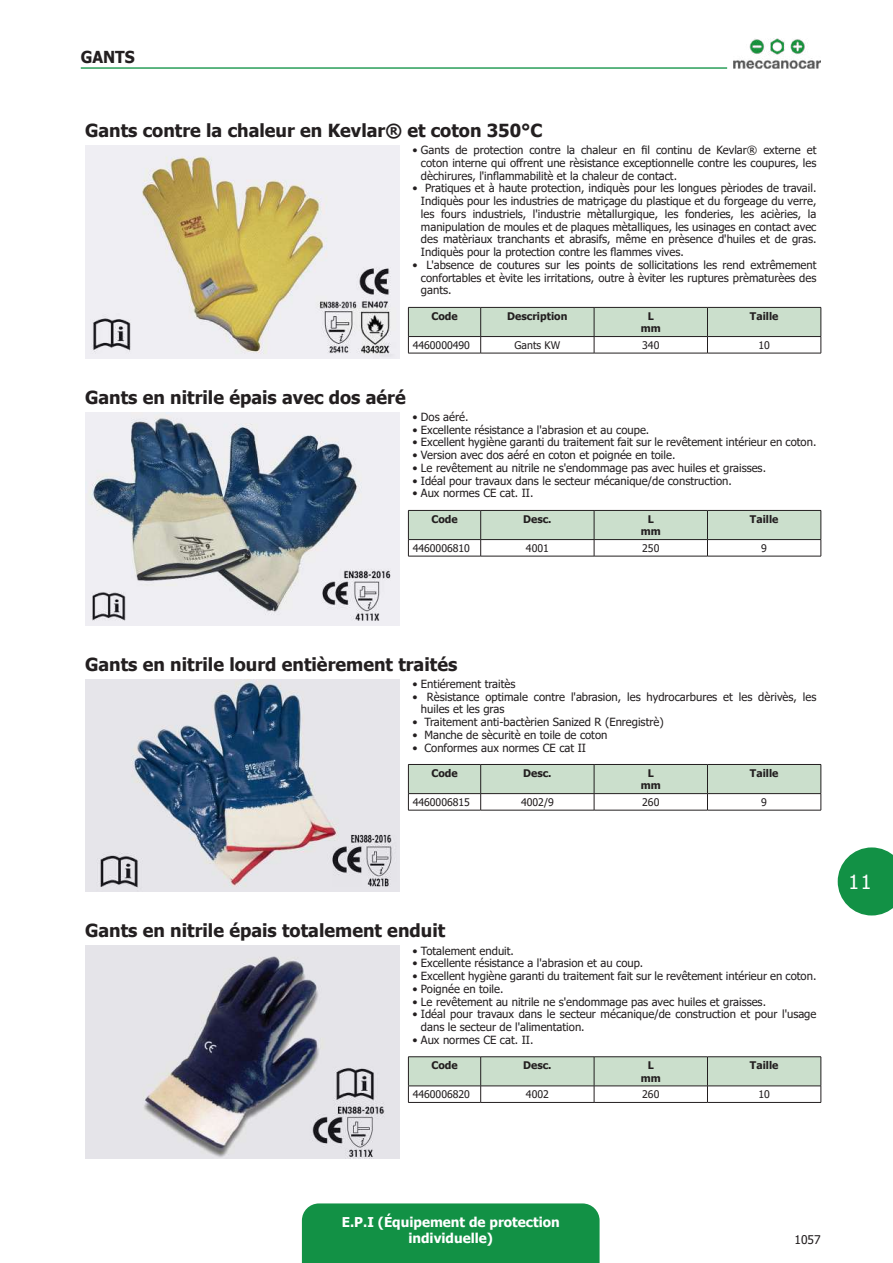
<style>
.page{position:relative;width:893px;height:1263px;background:#fff}
.page>*{position:absolute;margin:0;border:0;box-sizing:border-box;transform-origin:0 0}
.t1{font:19.5px "Tahoma";color:#fff}
.t2{font:700 18px "Tahoma";color:#231f20}
.t3{font:700 16.5px "Tahoma";color:#231f20;scale:.95 1}
.t4{font:700 13.5px/16.2px "Tahoma";color:#fff;text-align:center}
.t5{font:12px "Tahoma";color:#231f20}
.t6{font:11.25px/12.8px "Tahoma";color:#231f20;text-align:justify}
.t7{font:10.5px "Tahoma";color:#231f20}
.t8{font:700 10.5px/12.6px "Tahoma";color:#231f20;text-align:center}
</style>
<div class="page">
<div style="left:302px;top:1203px;width:298px;height:60px;background:#129145"></div>
<svg style="left:838px;top:847px;width:55px;height:68px;background:#37a262"></svg>
<img style="left:733px;top:38px;width:88px;height:31px">
<hr style="left:81px;top:67px;width:646px;height:2px;background:#2a9e59">
<img style="left:85px;top:146px;width:314px;height:212px">
<svg style="left:408px;top:307px;width:414px;height:46px"></svg>
<hr style="left:408px;top:353px;width:73px;height:1px;background:#231f20">
<hr style="left:481px;top:353px;width:113px;height:1px;background:#231f20">
<hr style="left:594px;top:353px;width:113px;height:1px;background:#231f20">
<hr style="left:707px;top:353px;width:114px;height:1px;background:#231f20">
<img style="left:85px;top:412px;width:314px;height:213px">
<svg style="left:408px;top:510px;width:414px;height:46px"></svg>
<hr style="left:408px;top:556px;width:73px;height:1px;background:#231f20">
<hr style="left:481px;top:556px;width:113px;height:1px;background:#231f20">
<hr style="left:594px;top:556px;width:113px;height:1px;background:#231f20">
<hr style="left:707px;top:556px;width:114px;height:1px;background:#231f20">
<img style="left:85px;top:679px;width:314px;height:213px">
<svg style="left:408px;top:764px;width:414px;height:46px"></svg>
<hr style="left:408px;top:810px;width:73px;height:1px;background:#231f20">
<hr style="left:481px;top:810px;width:113px;height:1px;background:#231f20">
<hr style="left:594px;top:810px;width:113px;height:1px;background:#231f20">
<hr style="left:707px;top:810px;width:114px;height:1px;background:#231f20">
<img style="left:85px;top:946px;width:314px;height:212px">
<hr style="left:408px;top:1056px;width:73px;height:1px;background:#231f20">
<hr style="left:481px;top:1056px;width:113px;height:1px;background:#231f20">
<hr style="left:594px;top:1056px;width:113px;height:1px;background:#231f20">
<hr style="left:707px;top:1056px;width:114px;height:1px;background:#231f20">
<svg style="left:408px;top:1057px;width:414px;height:45px"></svg>
<hr style="left:408px;top:1102px;width:73px;height:1px;background:#231f20">
<hr style="left:481px;top:1102px;width:113px;height:1px;background:#231f20">
<hr style="left:594px;top:1102px;width:113px;height:1px;background:#231f20">
<hr style="left:707px;top:1102px;width:114px;height:1px;background:#231f20">
<h3 class="t3" style="left:81px;top:45px;width:56px">Gants</h3>
<h2 class="t2" style="left:85px;top:118px;width:459px">Gants contre la chaleur en Kevlar® et coton 350°C</h2>
<p class="t6" style="left:421px;top:144px;width:397px;text-indent:-9px">• Gants de protection contre la chaleur en fil continu de Kevlar® externe et coton interne qui offrent une rèsistance exceptionnelle contre les coupures, les dèchirures, l'inflammabilitè et la chaleur de contact.</p>
<p class="t6" style="left:421px;top:183px;width:397px;text-indent:-9px">• Pratiques et à haute protection, indiquès pour les longues pèriodes de travail.<br>Indiquès pour les industries de matriçage du plastique et du forgeage du verre, les fours industriels, l'industrie mètallurgique, les fonderies, les acièries, la manipulation de moules et de plaques mètalliques, les usinages en contact avec des matèriaux tranchants et abrasifs, même en prèsence d'huiles et de gras.<br>Indiquès pour la protection contre les flammes vives.</p>
<p class="t6" style="left:421px;top:259px;width:397px;text-indent:-9px">• L'absence de coutures sur les points de sollicitations les rend extrêmement confortables et èvite les irritations, outre à èviter les ruptures prèmaturèes des gants.</p>
<p class="t8" style="left:431px;top:310px;width:28px">Code</p>
<p class="t8" style="left:507px;top:310px;width:62px">Description</p>
<p class="t8" style="left:641px;top:310px;width:22px">L mm</p>
<p class="t8" style="left:750px;top:310px;width:30px">Taille</p>
<p class="t7" style="left:413px;top:338px;width:59px">4460000490</p>
<p class="t7" style="left:515px;top:338px;width:47px">Gants KW</p>
<p class="t7" style="left:642px;top:338px;width:19px">340</p>
<p class="t7" style="left:758px;top:338px;width:13px">10</p>
<h2 class="t2" style="left:85px;top:385px;width:322px">Gants en nitrile épais avec dos aéré</h2>
<p class="t6" style="left:412px;top:411px;width:57px">• Dos aéré.</p>
<p class="t6" style="left:412px;top:424px;width:238px">• Excellente résistance a l'abrasion et au coupe.</p>
<p class="t6" style="left:412px;top:437px;width:405px">• Excellent hygiène garanti du traitement fait sur le revêtement intérieur en coton.</p>
<p class="t6" style="left:412px;top:449px;width:264px">• Version avec dos aéré en coton et poignée en toile.</p>
<p class="t6" style="left:412px;top:462px;width:355px">• Le revêtement au nitrile ne s'endommage pas avec huiles et graisses.</p>
<p class="t6" style="left:412px;top:475px;width:321px">• Idéal pour travaux dans le secteur mécanique/de construction.</p>
<p class="t6" style="left:412px;top:488px;width:123px">• Aux normes CE cat. II.</p>
<p class="t8" style="left:431px;top:513px;width:28px">Code</p>
<p class="t8" style="left:523px;top:513px;width:30px">Desc.</p>
<p class="t8" style="left:641px;top:513px;width:22px">L mm</p>
<p class="t8" style="left:750px;top:513px;width:30px">Taille</p>
<p class="t7" style="left:413px;top:541px;width:59px">4460006810</p>
<p class="t7" style="left:526px;top:541px;width:24px">4001</p>
<p class="t7" style="left:642px;top:541px;width:19px">250</p>
<p class="t7" style="left:761px;top:541px;width:7px">9</p>
<h2 class="t2" style="left:85px;top:651px;width:374px">Gants en nitrile lourd entièrement traités</h2>
<p class="t6" style="left:412px;top:678px;width:105px">• Entiérement traitès</p>
<p class="t6" style="left:421px;top:691px;width:397px;text-indent:-9px">• Rèsistance optimale contre l'abrasion, les hydrocarbures et les dèrivès, les huiles et les gras</p>
<p class="t6" style="left:412px;top:716px;width:253px">• Traitement anti-bactèrien Sanized R (Enregistrè)</p>
<p class="t6" style="left:412px;top:729px;width:196px">• Manche de sècuritè en toile de coton</p>
<p class="t6" style="left:412px;top:742px;width:175px">• Conformes aux normes CE cat II</p>
<p class="t8" style="left:431px;top:767px;width:28px">Code</p>
<p class="t8" style="left:523px;top:767px;width:30px">Desc.</p>
<p class="t8" style="left:641px;top:767px;width:22px">L mm</p>
<p class="t8" style="left:750px;top:767px;width:30px">Taille</p>
<p class="t7" style="left:413px;top:795px;width:59px">4460006815</p>
<p class="t7" style="left:521px;top:795px;width:34px">4002/9</p>
<p class="t7" style="left:642px;top:795px;width:19px">260</p>
<p class="t7" style="left:761px;top:795px;width:7px">9</p>
<h2 class="t2" style="left:85px;top:918px;width:362px">Gants en nitrile épais totalement enduit</h2>
<p class="t6" style="left:412px;top:945px;width:103px">• Totalement enduit.</p>
<p class="t6" style="left:412px;top:957px;width:232px">• Excellente résistance a l'abrasion et au coup.</p>
<p class="t6" style="left:412px;top:970px;width:405px">• Excellent hygiène garanti du traitement fait sur le revêtement intérieur en coton.</p>
<p class="t6" style="left:412px;top:983px;width:93px">• Poignée en toile.</p>
<p class="t6" style="left:412px;top:996px;width:355px">• Le revêtement au nitrile ne s'endommage pas avec huiles et graisses.</p>
<p class="t6" style="left:421px;top:1008px;width:397px;text-indent:-9px">• Idéal pour travaux dans le secteur mécanique/de construction et pour l'usage dans le secteur de l'alimentation.</p>
<p class="t6" style="left:412px;top:1034px;width:123px">• Aux normes CE cat. II.</p>
<p class="t8" style="left:431px;top:1059px;width:28px">Code</p>
<p class="t8" style="left:523px;top:1059px;width:30px">Desc.</p>
<p class="t8" style="left:641px;top:1059px;width:22px">L mm</p>
<p class="t8" style="left:750px;top:1059px;width:30px">Taille</p>
<p class="t7" style="left:413px;top:1087px;width:59px">4460006820</p>
<p class="t7" style="left:526px;top:1087px;width:24px">4002</p>
<p class="t7" style="left:642px;top:1087px;width:19px">260</p>
<p class="t7" style="left:758px;top:1087px;width:13px">10</p>
<h1 class="t1" style="left:848px;top:869px;width:25px">11</h1>
<p class="t4" style="left:342px;top:1214px;width:219px">E.P.I (Équipement de protection individuelle)</p>
<p class="t5" style="left:794px;top:1231px;width:28px">1057</p>
</div>
